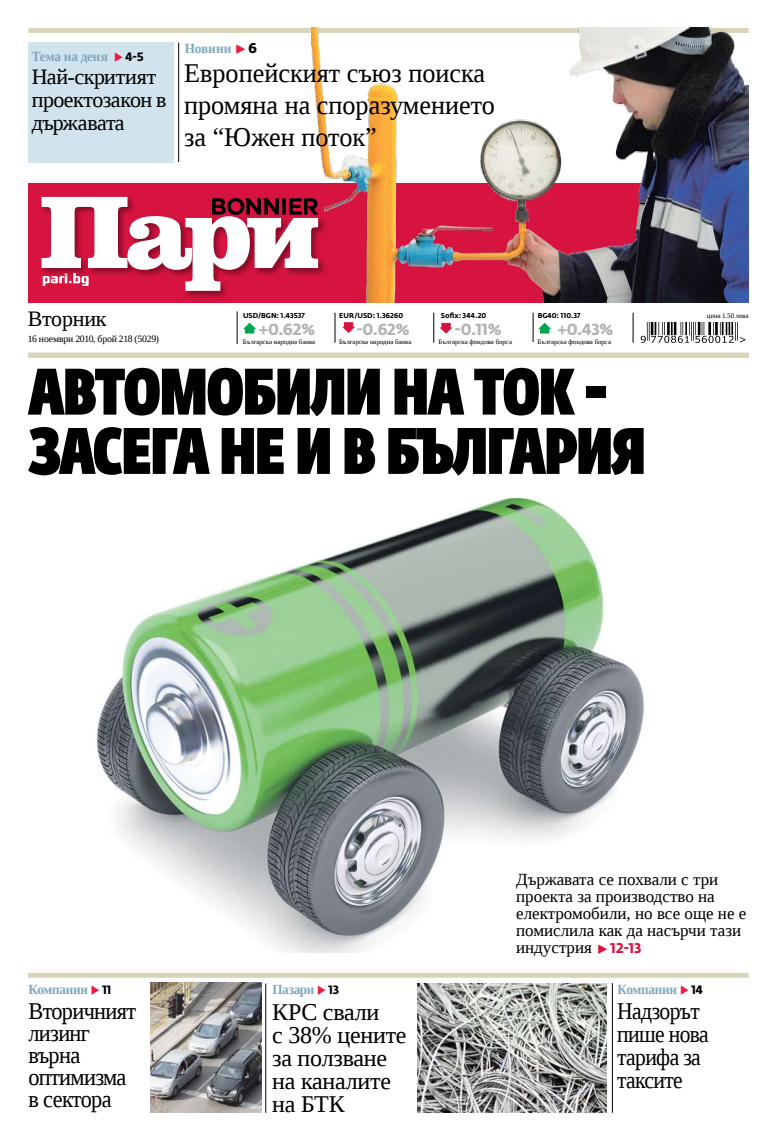
<style>
.page{position:relative;width:777px;height:1134px;background:#fff}
.page>*{position:absolute;margin:0;border:0;box-sizing:border-box;transform-origin:0 0}
.t1{font:65px/59.3px "Fedra Sans Dis Pro Heavy Cond";letter-spacing:-.015em;color:#000}
.t2{font:27px/32px "Liberation Serif";color:#000}
.t3{font:24px/23px "Liberation Serif";letter-spacing:-.01em;color:#000}
.t4{font:24px/22px "Liberation Serif";letter-spacing:-.03em;color:#000;scale:.93 1}
.t5{font:24px/23px "Liberation Serif";letter-spacing:-.03em;color:#000;scale:.9 1}
.t6{font:22px/23px "Liberation Serif";letter-spacing:-.02em;color:#000}
.t7{font:17px/17px "Liberation Serif";color:#000}
.t8{font:700 16px "Fedra Sans Alt Pro";letter-spacing:-.02em;color:#b1b4b6}
.t9{font:700 14px "Liberation Serif";letter-spacing:-.02em;color:#7fa8bc;scale:.94 1}
.t10{font:700 14px "Liberation Serif";letter-spacing:-.02em;color:#7fa8bc;scale:.95 1}
.t11{font:9.7px "Liberation Serif";letter-spacing:-.02em;color:#000}
.t12{font:700 7px "Fedra Sans Alt Pro";color:#000}
.t13{font:7px "Liberation Serif";letter-spacing:.005em;color:#000}
.t14{font:6.8px "Liberation Serif";color:#000}
.s1{font-family:"Fedra Sans Alt Pro";color:#ed1941}
.s2{font-family:"Fedra Sans Alt Pro";font-size:12px;color:#000}
.s3{font-family:"Fedra Sans Alt Pro";color:#000}
.s4{font-family:"Fedra Sans Alt Pro";font-weight:700;font-size:14px;color:#d71440}
</style>
<div class="page">
<img style="left:96px;top:497px;width:549px;height:456px">
<div style="left:28px;top:183px;width:720px;height:120px;background:#d71440"></div>
<div style="left:39px;top:194px;width:99px;height:84px;background:#000;opacity:.4"></div>
<div style="left:183px;top:214px;width:76px;height:86px;background:#000;opacity:.4"></div>
<svg style="left:42px;top:194px;width:270px;height:97px"></svg>
<div style="left:28px;top:28px;width:720px;height:5px;background:#d8d5b9"></div>
<hr style="left:433px;top:313px;width:1px;height:30px;background:#000">
<hr style="left:335px;top:313px;width:1px;height:30px;background:#000">
<hr style="left:237px;top:311px;width:1px;height:33px;background:#000">
<svg style="left:640px;top:323px;width:105px;height:20px"></svg>
<div style="left:28px;top:353px;width:721px;height:5px;background:#d8d5b9"></div>
<hr style="left:633px;top:313px;width:1px;height:30px;background:#000">
<svg style="left:342px;top:322px;width:13px;height:11px"></svg>
<svg style="left:243px;top:323px;width:13px;height:11px"></svg>
<hr style="left:178px;top:43px;width:1px;height:119px;background:#000">
<div style="left:28px;top:43px;width:146px;height:120px;background:#d1e3ec"></div>
<svg style="left:439px;top:323px;width:13px;height:11px"></svg>
<svg style="left:533px;top:313px;width:18px;height:29px"></svg>
<div style="left:28px;top:973px;width:720px;height:5px;background:#d8d5b9"></div>
<hr style="left:265px;top:983px;width:1px;height:130px;background:#000">
<hr style="left:612px;top:983px;width:1px;height:130px;background:#000">
<img style="left:150px;top:983px;width:111px;height:130px">
<img style="left:418px;top:983px;width:188px;height:130px">
<img style="left:312px;top:27px;width:436px;height:276px">
<p class="t10" style="left:32px;top:47px;width:119px">Тема на деня <span class="s1">▶</span> <span class="s2">4-5</span></p>
<p class="t6" style="left:32px;top:65px;width:136px">Най-скритият проектозакон в държавата</p>
<p class="t10" style="left:185px;top:38px;width:78px">Новини <span class="s1">▶</span><span class="s3">6</span></p>
<p class="t2" style="left:184px;top:56px;width:312px">Европейският съюз поиска промяна на споразумението за “Южен поток”</p>
<p class="t6" style="left:28px;top:307px;width:80px">Вторник</p>
<p class="t11" style="left:28px;top:333px;width:133px">16 ноември 2010, брой 218 (5029)</p>
<p class="t12" style="left:441px;top:311px;width:47px">Sofix: 344.20</p>
<p class="t8" style="left:455px;top:320px;width:48px">-0.11%</p>
<p class="t14" style="left:438px;top:338px;width:75px">Българска фондова борса</p>
<p class="t12" style="left:243px;top:311px;width:63px">USD/BGN: 1.43537</p>
<p class="t13" style="left:707px;top:311px;width:43px">цена 1.50 лева</p>
<p class="t8" style="left:259px;top:320px;width:58px">+0.62%</p>
<p class="t14" style="left:243px;top:338px;width:74px">Българска народна банка</p>
<p class="t12" style="left:339px;top:311px;width:66px">EUR/USD: 1.36260</p>
<p class="t8" style="left:356px;top:320px;width:54px">-0.62%</p>
<p class="t14" style="left:339px;top:338px;width:74px">Българска народна банка</p>
<p class="t12" style="left:538px;top:311px;width:44px">BG40: 110.37</p>
<p class="t8" style="left:557px;top:320px;width:57px">+0.43%</p>
<p class="t14" style="left:537px;top:338px;width:75px">Българска фондова борса</p>
<p class="t1" style="left:28px;top:356px;width:619px">Автомобили на ток - засега не и в България</p>
<p class="t9" style="left:28px;top:979px;width:90px">Компании <span class="s1">▶</span> <span class="s2">11</span></p>
<p class="t4" style="left:28px;top:1000px;width:117px">Вторичният лизинг върна оптимизма в сектора</p>
<p class="t7" style="left:516px;top:871px;width:232px">Държавата се похвали с три проекта за производство на електромобили, но все още не е помислила как да насърчи тази индустрия <span class="s4">▶ 12-13</span></p>
<p class="t9" style="left:272px;top:980px;width:72px">Пазари <span class="s1">▶</span> <span class="s2">13</span></p>
<p class="t9" style="left:617px;top:980px;width:92px">Компании <span class="s1">▶</span> <span class="s2">14</span></p>
<p class="t5" style="left:617px;top:999px;width:103px">Надзорът пише нова тарифа за таксите</p>
<p class="t3" style="left:272px;top:1000px;width:136px">КРС свали<br>с 38% цените за ползване на каналите на БТК</p>
</div>
